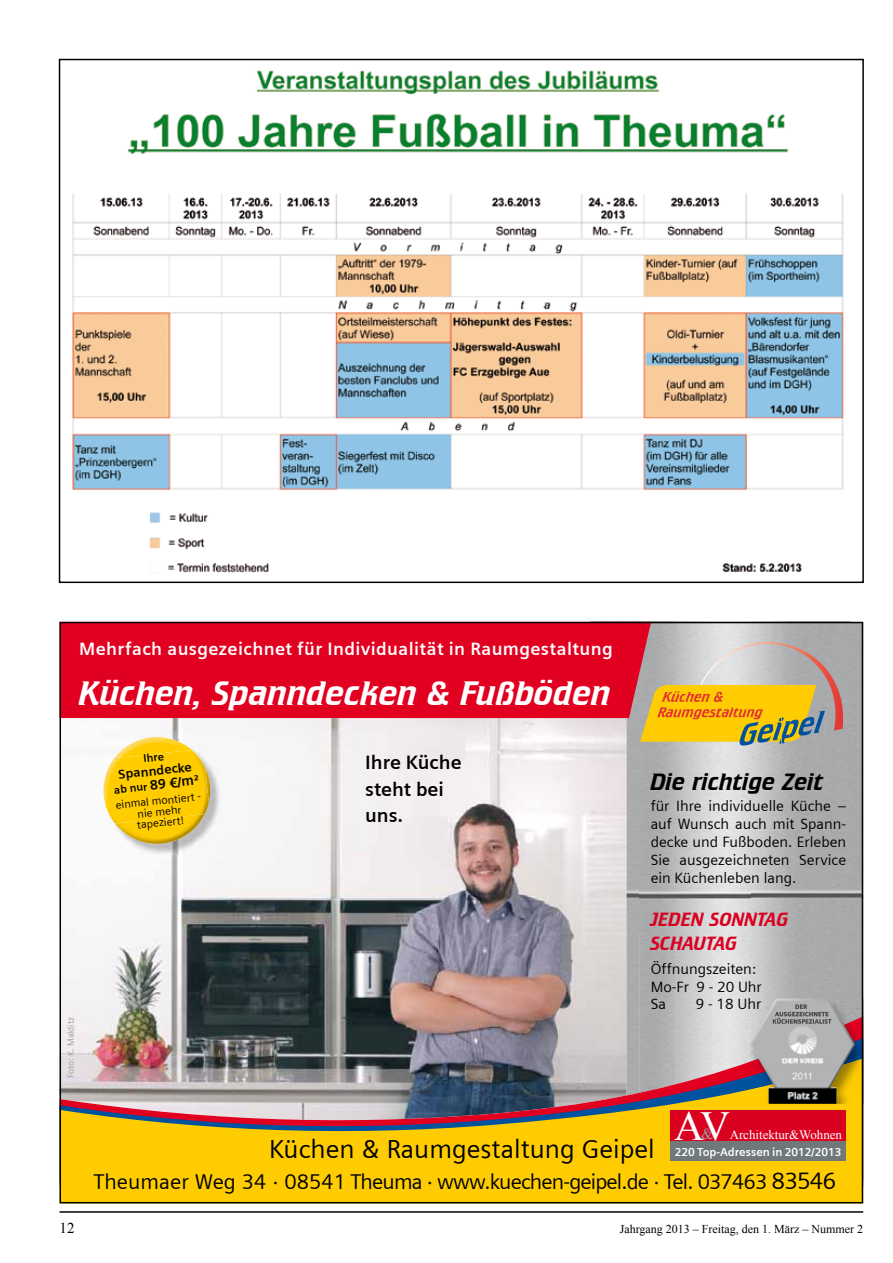
<style>
.page{position:relative;width:893px;height:1263px;background:#fff}
.page>*{position:absolute;margin:0;border:0;box-sizing:border-box;transform-origin:0 0}
.t1{font:41.4px "Times New Roman";color:#fff}
.t2{font:italic 34.35px "Crillee BT";color:#fff}
.t3{font:26.1px "Siemens Sans";color:#000}
.t4{font:italic 23.85px "Crillee BT";color:#000}
.t5{font:21.45px "Siemens Sans";letter-spacing:-.04em;color:#000}
.t6{font:700 19.35px/26.8px "Siemens Sans";color:#000}
.t7{font:italic 19.35px/23.9px "Crillee BT";color:#da0020}
.t8{font:700 17.85px "Siemens Sans";letter-spacing:.02em;color:#fff}
.t9{font:15px "Times New Roman";color:#000}
.t10{font:14.85px/17.9px "Siemens Sans";color:#000;text-align:justify}
.t11{font:700 13.95px "Siemens Sans";color:#000}
.t12{font:700 13.05px "Siemens Sans";color:#000}
.t13{font:12.9px "Times New Roman";color:#fff}
.t14{font:12px "Times New Roman";color:#000}
.t15{font:700 11.7px "Siemens Sans";color:#fff}
.t16{font:11.25px/10.9px "Siemens Sans";color:#000;text-align:center}
.t17{font:700 11.1px "Siemens Sans";color:#000}
.t18{font:9px "Siemens Sans";color:#9c9e9f}
.s1{font-size:11.1px}
.s2{font-size:15.45px;color:#9c9e9f}
.s3{font-size:23.85px}
</style>
<div class="page">
<hr style="left:60px;top:1211px;width:803px;height:2px;background:#000">
<svg style="left:60px;top:622px;width:803px;height:581px;background:#c69e83"></svg>
<img style="left:750px;top:998px;width:87px;height:19px">
<img style="left:837px;top:998px;width:25px;height:19px">
<img style="left:750px;top:1017px;width:112px;height:22px">
<img style="left:750px;top:1039px;width:112px;height:19px">
<img style="left:750px;top:1058px;width:113px;height:46px">
<svg style="left:862px;top:998px;width:1px;height:61px"></svg>
<img style="left:766px;top:998px;width:10px;height:17px">
<img style="left:787px;top:1004px;width:22px;height:1px">
<img style="left:784px;top:1005px;width:44px;height:11px">
<div style="left:670px;top:1142px;width:176px;height:19px;background:#717879"></div>
<div style="left:670px;top:1110px;width:176px;height:30px;background:#da0020"></div>
<img style="left:72px;top:70px;width:772px;height:503px">
<p class="t8" style="left:79px;top:639px;width:535px">Mehrfach ausgezeichnet für Individualität in Raumgestaltung</p>
<h2 class="t2" style="left:79px;top:671px;width:533px">Küchen, Spanndecken &amp; Fußböden</h2>
<p class="t17" style="left:143px;top:752px;width:22px;rotate:-6deg">Ihre</p>
<p class="t12" style="left:118px;top:767px;width:75px;rotate:-6deg">Spanndecke</p>
<p class="t11" style="left:113px;top:781px;width:87px;rotate:-6deg"><span class="s1">ab nur</span> 89 €/m²</p>
<p class="t16" style="left:115px;top:800px;width:87px;rotate:-6deg">einmal montiert - nie mehr tapeziert!</p>
<p class="t18" style="left:66px;top:1078px;width:62px;rotate:-90deg">Foto: K. Malditz</p>
<h3 class="t6" style="left:365px;top:749px;width:98px">Ihre Küche steht bei uns.</h3>
<h3 class="t4" style="left:651px;top:767px;width:174px">Die richtige Zeit</h3>
<p class="t10" style="left:651px;top:797px;width:197px">für Ihre individuelle Küche – auf Wunsch auch mit Spann&shy;decke und Fußboden. Erleben Sie ausgezeichneten Service ein Küchenleben lang.</p>
<h3 class="t7" style="left:651px;top:907px;width:139px">JEDEN SONNTAG<br>SCHAUTAG</h3>
<p class="t10" style="left:651px;top:960px;width:113px;text-align:left">Öffnungszeiten:<br>Mo-Fr 9 - 20 Uhr<br>Sa</p>
<p class="t10" style="left:696px;top:995px;width:67px">9 - 18 Uhr</p>
<h1 class="t1" style="left:674px;top:1098px;width:57px">AV</h1>
<p class="t13" style="left:701px;top:1125px;width:142px"><span class="s2">&amp;</span> Architektur&amp;Wohnen</p>
<p class="t15" style="left:675px;top:1145px;width:168px">220 Top-Adressen in 2012/2013</p>
<h3 class="t3" style="left:269px;top:1135px;width:387px">Küchen &amp; Raumgestaltung Geipel</h3>
<h3 class="t5" style="left:93px;top:1170px;width:744px">Theumaer Weg 34 · 08541 Theuma · www.kuechen-geipel.de · Tel. 037463 <span class="s3">83546</span></h3>
<p class="t9" style="left:60px;top:1218px;width:16px">12</p>
<p class="t14" style="left:620px;top:1221px;width:245px">Jahrgang 2013 – Freitag, den 1. März – Nummer 2</p>
</div>
